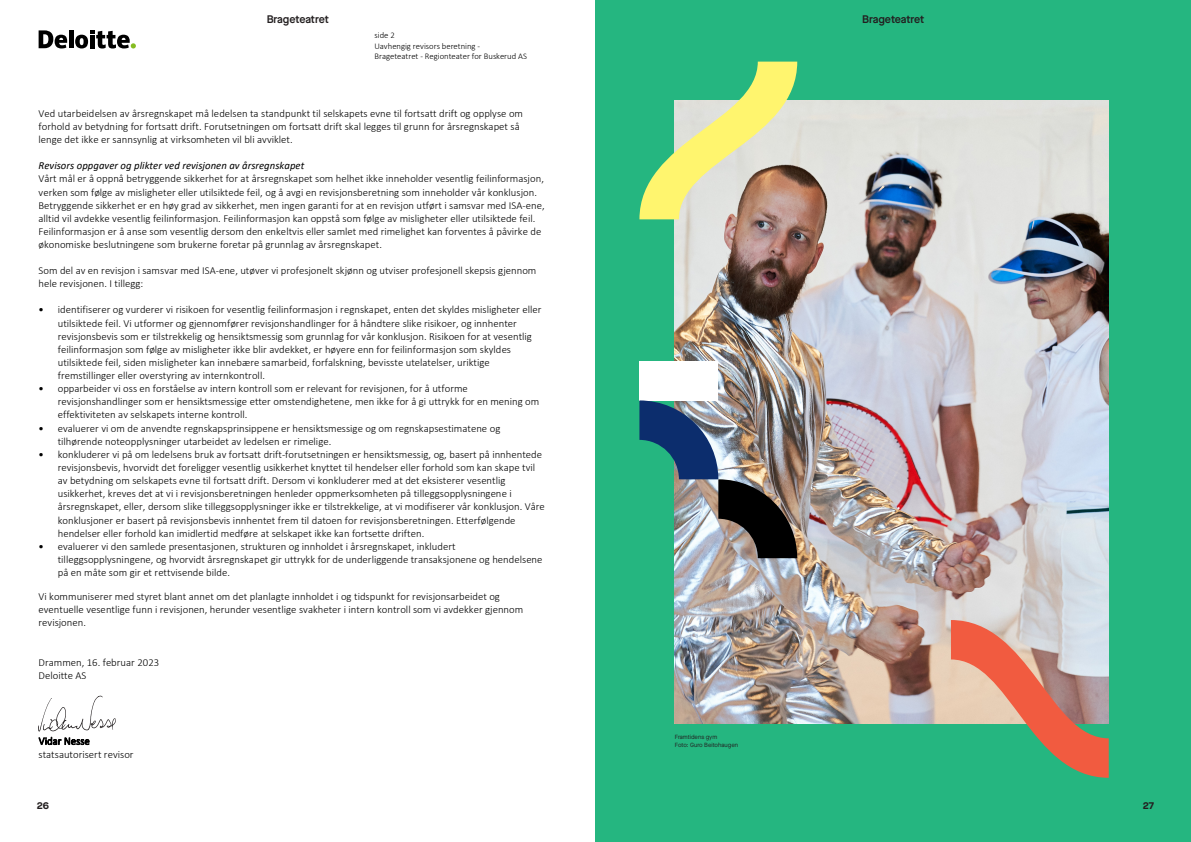
<style>
.page{position:relative;width:1191px;height:842px;background:#fff}
.page>*{position:absolute;margin:0;border:0;box-sizing:border-box;transform-origin:0 0}
.t1{font:600 11px "Maison Neue";letter-spacing:-.01em;color:#231f20}
.t2{font:300 10.7px/13.2px "Calibri";color:#000}
.t3{font:700 10px "Maison Neue";color:#231f20}
.t4{font:300 8.7px/10.5px "Calibri";color:#000}
.t5{font:6px "Maison Neue";color:#231f20}
.s1{font-weight:400;font-style:italic}
.s2{font-weight:400}
</style>
<div class="page">
<div style="left:595px;top:0;width:596px;height:842px;background:#25b680"></div>
<img style="left:675px;top:100px;width:433px;height:624px">
<hr style="left:69px;top:30px;width:4px;height:18px;background:#000">
<svg style="left:75px;top:30px;width:61px;height:18px"></svg>
<svg style="left:39px;top:30px;width:28px;height:18px"></svg>
<div style="left:639px;top:361px;width:79px;height:39px;background:#fff"></div>
<svg style="left:639px;top:62px;width:158px;height:157px"></svg>
<svg style="left:951px;top:620px;width:157px;height:158px"></svg>
<img style="left:639px;top:400px;width:158px;height:158px">
<img style="left:38px;top:695px;width:78px;height:37px">
<p class="t1" style="left:267px;top:12px;width:64px">Brageteatret</p>
<p class="t1" style="left:862px;top:12px;width:64px">Brageteatret</p>
<p class="t4" style="left:374px;top:30px;width:154px">side 2<br>Uavhengig revisors beretning -<br>Brageteatret - Regionteater for Buskerud AS</p>
<p class="t2" style="left:39px;top:107px;width:486px">Ved utarbeidelsen av årsregnskapet må ledelsen ta standpunkt til selskapets evne til fortsatt drift og opplyse om forhold av betydning for fortsatt drift. Forutsetningen om fortsatt drift skal legges til grunn for årsregnskapet så lenge det ikke er sannsynlig at virksomheten vil bli avviklet.</p>
<p class="t2" style="left:39px;top:159px;width:507px"><span class="s1">Revisors oppgaver og plikter ved revisjonen av årsregnskapet<br></span>Vårt mål er å oppnå betryggende sikkerhet for at årsregnskapet som helhet ikke inneholder vesentlig feilinformasjon, verken som følge av misligheter eller utilsiktede feil, og å avgi en revisjonsberetning som inneholder vår konklusjon.<br>Betryggende sikkerhet er en høy grad av sikkerhet, men ingen garanti for at en revisjon utført i samsvar med ISA-ene, alltid vil avdekke vesentlig feilinformasjon. Feilinformasjon kan oppstå som følge av misligheter eller utilsiktede feil.<br>Feilinformasjon er å anse som vesentlig dersom den enkeltvis eller samlet med rimelighet kan forventes å påvirke de økonomiske beslutningene som brukerne foretar på grunnlag av årsregnskapet.</p>
<p class="t2" style="left:39px;top:264px;width:499px">Som del av en revisjon i samsvar med ISA-ene, utøver vi profesjonelt skjønn og utviser profesjonell skepsis gjennom hele revisjonen. I tillegg:</p>
<p class="t2" style="left:58px;top:303px;width:485px;text-indent:-19px"><span class="s2">•</span> identifiserer og vurderer vi risikoen for vesentlig feilinformasjon i regnskapet, enten det skyldes misligheter eller utilsiktede feil. Vi utformer og gjennomfører revisjonshandlinger for å håndtere slike risikoer, og innhenter revisjonsbevis som er tilstrekkelig og hensiktsmessig som grunnlag for vår konklusjon. Risikoen for at vesentlig feilinformasjon som følge av misligheter ikke blir avdekket, er høyere enn for feilinformasjon som skyldes utilsiktede feil, siden misligheter kan innebære samarbeid, forfalskning, bevisste utelatelser, uriktige fremstillinger eller overstyring av internkontroll.</p>
<p class="t2" style="left:58px;top:382px;width:483px;text-indent:-19px"><span class="s2">•</span> opparbeider vi oss en forståelse av intern kontroll som er relevant for revisjonen, for å utforme revisjonshandlinger som er hensiktsmessige etter omstendighetene, men ikke for å gi uttrykk for en mening om effektiviteten av selskapets interne kontroll.</p>
<p class="t2" style="left:58px;top:421px;width:444px;text-indent:-19px"><span class="s2">•</span> evaluerer vi om de anvendte regnskapsprinsippene er hensiktsmessige og om regnskapsestimatene og tilhørende noteopplysninger utarbeidet av ledelsen er rimelige.</p>
<p class="t2" style="left:58px;top:448px;width:488px;text-indent:-19px"><span class="s2">•</span> konkluderer vi på om ledelsens bruk av fortsatt drift-forutsetningen er hensiktsmessig, og, basert på innhentede revisjonsbevis, hvorvidt det foreligger vesentlig usikkerhet knyttet til hendelser eller forhold som kan skape tvil av betydning om selskapets evne til fortsatt drift. Dersom vi konkluderer med at det eksisterer vesentlig usikkerhet, kreves det at vi i revisjonsberetningen henleder oppmerksomheten på tilleggsopplysningene i årsregnskapet, eller, dersom slike tilleggsopplysninger ikke er tilstrekkelige, at vi modifiserer vår konklusjon. Våre konklusjoner er basert på revisjonsbevis innhentet frem til datoen for revisjonsberetningen. Etterfølgende hendelser eller forhold kan imidlertid medføre at selskapet ikke kan fortsette driften.</p>
<p class="t2" style="left:58px;top:540px;width:486px;text-indent:-19px"><span class="s2">•</span> evaluerer vi den samlede presentasjonen, strukturen og innholdet i årsregnskapet, inkludert tilleggsopplysningene, og hvorvidt årsregnskapet gir uttrykk for de underliggende transaksjonene og hendelsene på en måte som gir et rettvisende bilde.</p>
<p class="t2" style="left:39px;top:590px;width:486px">Vi kommuniserer med styret blant annet om det planlagte innholdet i og tidspunkt for revisjonsarbeidet og eventuelle vesentlige funn i revisjonen, herunder vesentlige svakheter i intern kontroll som vi avdekker gjennom revisjonen.</p>
<p class="t2" style="left:39px;top:655px;width:122px">Drammen, 16. februar 2023<br>Deloitte AS</p>
<p class="t2" style="left:39px;top:734px;width:97px">Vidar Nesse statsautorisert revisor</p>
<p class="t5" style="left:675px;top:733px;width:44px">Framtidens gym</p>
<p class="t5" style="left:675px;top:741px;width:65px">Foto: Guro Beitohaugen</p>
<p class="t3" style="left:37px;top:798px;width:13px">26</p>
<p class="t3" style="left:1143px;top:798px;width:13px">27</p>
</div>
